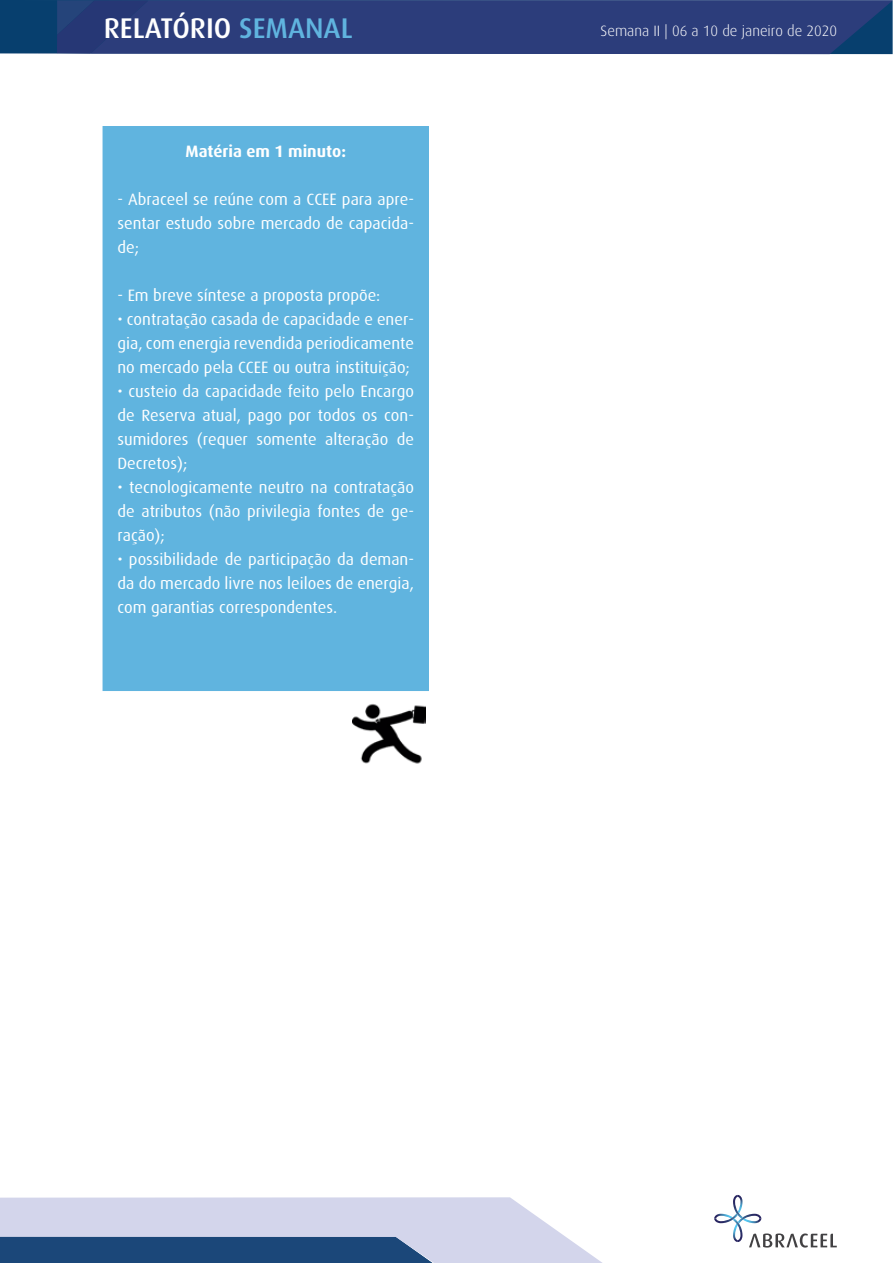
<style>
.page{position:relative;width:893px;height:1263px;background:#fff}
.page>*{position:absolute;margin:0;border:0;box-sizing:border-box;transform-origin:0 0}
.t1{font:500 28.5px "Dax";color:#fff}
.t2{font:16.5px/24px "Dax";color:#fff;text-align:justify}
.t3{font:700 16.5px "Dax";color:#fff}
.t4{font:300 15px "Dax";color:#fff}
.s1{color:#60b4df}
</style>
<div class="page">
<svg style="left:0;top:1197px;width:602px;height:66px;background:#a4b1cd"></svg>
<svg style="left:714px;top:1195px;width:123px;height:52px"></svg>
<svg style="left:0;top:0;width:893px;height:54px;background:#283d79"></svg>
<div style="left:103px;top:126px;width:326px;height:565px;background:#60b4df"></div>
<img style="left:353px;top:704px;width:72px;height:60px">
<h1 class="t1" style="left:104px;top:12px;width:250px">RELATÓRIO <span class="s1">SEMANAL</span></h1>
<p class="t4" style="left:601px;top:22px;width:238px">Semana II | 06 a 10 de janeiro de 2020</p>
<p class="t3" style="left:185px;top:142px;width:162px">Matéria em 1 minuto:</p>
<p class="t2" style="left:117px;top:187px;width:298px">- Abraceel se reúne com a CCEE para apre&shy;sentar estudo sobre mercado de capacida&shy;de;</p>
<p class="t2" style="left:117px;top:283px;width:264px">- Em breve síntese a proposta propõe:</p>
<p class="t2" style="left:117px;top:307px;width:298px">• contratação casada de capacidade e ener&shy;gia, com energia revendida periodicamente no mercado pela CCEE ou outra instituição;</p>
<p class="t2" style="left:117px;top:379px;width:298px">• custeio da capacidade feito pelo Encargo de Reserva atual, pago por todos os con&shy;sumidores (requer somente alteração de Decretos);</p>
<p class="t2" style="left:117px;top:475px;width:298px">• tecnologicamente neutro na contratação de atributos (não privilegia fontes de ge&shy;ração);</p>
<p class="t2" style="left:117px;top:548px;width:298px">• possibilidade de participação da deman&shy;da do mercado livre nos leiloes de energia, com garantias correspondentes.</p>
</div>
